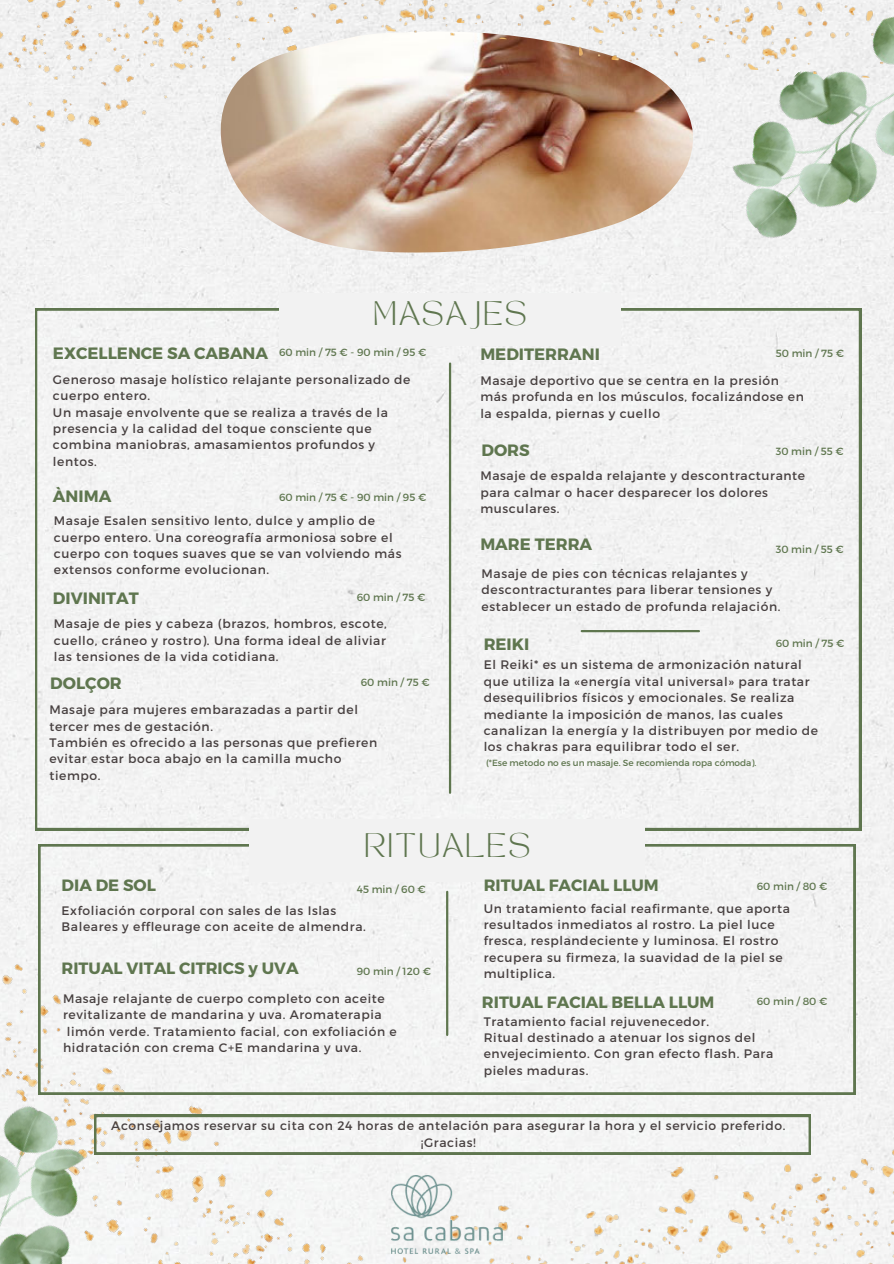
<style>
.page{position:relative;width:894px;height:1264px;background:#fff}
.page>*{position:absolute;margin:0;border:0;box-sizing:border-box;transform-origin:0 0}
.t1{font:23.85px "TAN MON CHERI Regular";letter-spacing:.08em;color:#5f764f}
.t2{font:700 16.35px "Montserrat";color:#5f764f}
.t3{font:12.3px/16.4px "Montserrat";letter-spacing:.05em;color:#474040}
.t4{font:10.35px "Montserrat";color:#5f764f}
.t5{font:8.85px "Montserrat";color:#5f764f}
</style>
<div class="page">
<div style="left:0;top:252px;width:893px;height:858px;background:#f2f2f2"></div>
<img style="left:0;top:899px;width:467px;height:364px">
<img style="left:366px;top:1110px;width:527px;height:153px">
<img style="left:0;top:0;width:320px;height:300px">
<div style="left:35px;top:308px;width:825px;height:522px;background:#f2f2f2"></div>
<hr style="left:449px;top:363px;width:2px;height:429px;background:#5f764f">
<div style="left:279px;top:293px;width:341px;height:52px;background:#f2f2f2"></div>
<div style="left:38px;top:844px;width:817px;height:250px;background:#f3f3f3"></div>
<hr style="left:446px;top:891px;width:2px;height:143px;background:#5f764f">
<div style="left:249px;top:819px;width:395px;height:62px;background:#f2f2f2"></div>
<img style="left:0;top:1087px;width:121px;height:176px">
<img style="left:695px;top:0;width:198px;height:264px">
<img style="left:205px;top:31px;width:490px;height:221px">
<svg style="left:94px;top:1114px;width:716px;height:40px"></svg>
<img style="left:391px;top:1175px;width:111px;height:78px">
<hr style="left:581px;top:630px;width:117px;height:2px;background:#5f764f">
<img style="left:216px;top:0;width:208px;height:40px">
<img style="left:424px;top:0;width:154px;height:41px">
<img style="left:578px;top:0;width:313px;height:79px">
<h1 class="t1" style="left:373px;top:301px;width:155px">MASAJES</h1>
<h2 class="t2" style="left:53px;top:342px;width:217px">EXCELLENCE SA CABANA</h2>
<p class="t4" style="left:279px;top:345px;width:149px">60 min / 75 € - 90 min / 95 €</p>
<p class="t3" style="left:53px;top:370px;width:359px">Generoso masaje holístico relajante personalizado de cuerpo entero.<br>Un masaje envolvente que se realiza a través de la presencia y la calidad del toque consciente que combina maniobras, amasamientos profundos y lentos.</p>
<h2 class="t2" style="left:53px;top:485px;width:60px">ÀNIMA</h2>
<p class="t4" style="left:279px;top:490px;width:149px">60 min / 75 € - 90 min / 95 €</p>
<p class="t3" style="left:54px;top:512px;width:349px">Masaje Esalen sensitivo lento, dulce y amplio de cuerpo entero. Una coreografía armoniosa sobre el cuerpo con toques suaves que se van volviendo más extensos conforme evolucionan.</p>
<p class="t4" style="left:356px;top:590px;width:70px">60 min / 75 €</p>
<h2 class="t2" style="left:53px;top:588px;width:87px">DIVINITAT</h2>
<p class="t3" style="left:54px;top:615px;width:334px;text-align:justify">Masaje de pies y cabeza (brazos, hombros, escote, cuello, cráneo y rostro). Una forma ideal de aliviar las tensiones de la vida cotidiana.</p>
<h2 class="t2" style="left:50px;top:672px;width:73px">DOLÇOR</h2>
<p class="t4" style="left:361px;top:675px;width:70px">60 min / 75 €</p>
<p class="t3" style="left:49px;top:701px;width:329px">Masaje para mujeres embarazadas a partir del tercer mes de gestación.<br>También es ofrecido a las personas que prefieren evitar estar boca abajo en la camilla mucho tiempo.</p>
<p class="t4" style="left:775px;top:346px;width:70px">50 min / 75 €</p>
<h2 class="t2" style="left:480px;top:343px;width:121px">MEDITERRANI</h2>
<p class="t3" style="left:480px;top:371px;width:325px">Masaje deportivo que se centra en la presión más profunda en los músculos, focalizándose en la espalda, piernas y cuello</p>
<h2 class="t2" style="left:481px;top:439px;width:50px">DORS</h2>
<p class="t3" style="left:480px;top:467px;width:326px">Masaje de espalda relajante y descontracturante para calmar o hacer desparecer los dolores musculares.</p>
<h2 class="t2" style="left:480px;top:534px;width:113px">MARE TERRA</h2>
<p class="t3" style="left:481px;top:564px;width:300px">Masaje de pies con técnicas relajantes y descontracturantes para liberar tensiones y establecer un estado de profunda relajación.</p>
<p class="t4" style="left:775px;top:445px;width:69px">30 min / 55 €</p>
<p class="t4" style="left:775px;top:542px;width:69px">30 min / 55 €</p>
<h2 class="t2" style="left:483px;top:633px;width:47px">REIKI</h2>
<p class="t3" style="left:483px;top:656px;width:336px">El Reiki* es un sistema de armonización natural que utiliza la «energía vital universal» para tratar desequilibrios físicos y emocionales. Se realiza mediante la imposición de manos, las cuales canalizan la energía y la distribuyen por medio de los chakras para equilibrar todo el ser.</p>
<p class="t4" style="left:775px;top:637px;width:70px">60 min / 75 €</p>
<p class="t5" style="left:486px;top:757px;width:272px">(*Ese metodo no es un masaje. Se recomienda ropa cómoda).</p>
<h1 class="t1" style="left:364px;top:832px;width:168px">RITUALES</h1>
<h2 class="t2" style="left:62px;top:874px;width:96px">DIA DE SOL</h2>
<h2 class="t2" style="left:483px;top:874px;width:177px">RITUAL FACIAL LLUM</h2>
<p class="t4" style="left:356px;top:882px;width:71px">45 min / 60 €</p>
<p class="t4" style="left:756px;top:880px;width:72px">60 min / 80 €</p>
<p class="t3" style="left:62px;top:901px;width:306px">Exfoliación corporal con sales de las Islas<br>Baleares y effleurage con aceite de almendra.</p>
<p class="t3" style="left:483px;top:899px;width:307px">Un tratamiento facial reafirmante, que aporta resultados inmediatos al rostro. La piel luce fresca, resplandeciente y luminosa. El rostro recupera su firmeza, la suavidad de la piel se multiplica.</p>
<p class="t3" style="left:483px;top:1012px;width:291px">Tratamiento facial rejuvenecedor.<br>Ritual destinado a atenuar los signos del envejecimiento. Con gran efecto flash. Para pieles maduras.</p>
<h2 class="t2" style="left:62px;top:957px;width:238px">RITUAL VITAL CITRICS y UVA</h2>
<p class="t4" style="left:356px;top:964px;width:76px">90 min / 120 €</p>
<p class="t3" style="left:63px;top:989px;width:323px">Masaje relajante de cuerpo completo con aceite</p>
<p class="t3" style="left:63px;top:1006px;width:320px">revitalizante de mandarina y uva. Aromaterapia</p>
<p class="t3" style="left:67px;top:1022px;width:331px">limón verde. Tratamiento facial, con exfoliación e</p>
<p class="t3" style="left:63px;top:1038px;width:300px">hidratación con crema C+E mandarina y uva.</p>
<p class="t4" style="left:756px;top:994px;width:72px">60 min / 80 €</p>
<h2 class="t2" style="left:482px;top:991px;width:234px">RITUAL FACIAL BELLA LLUM</h2>
<p class="t3" style="left:111px;top:1117px;width:675px;text-align:center">Aconsejamos reservar su cita con 24 horas de antelación para asegurar la hora y el servicio preferido. ¡Gracias!</p>
</div>
